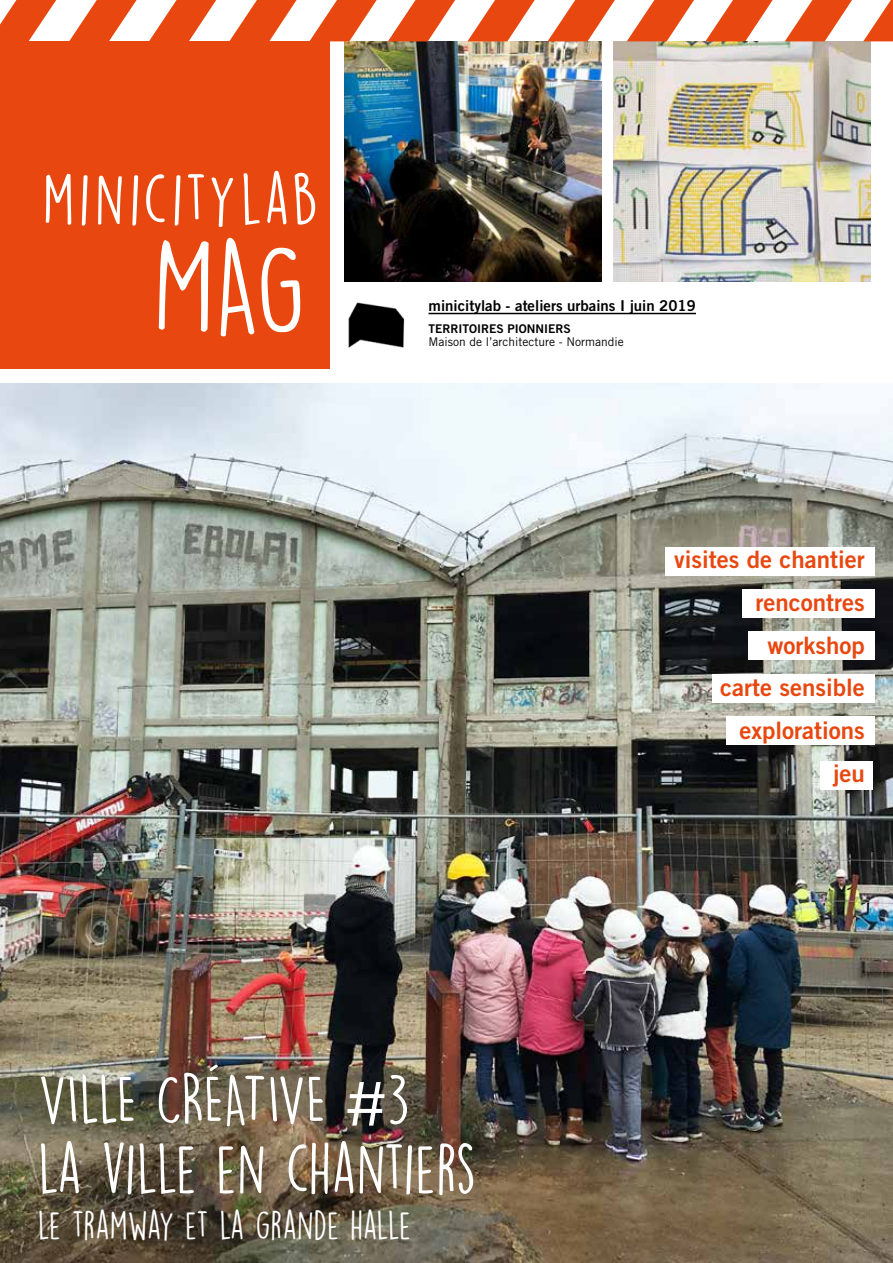
<style>
.page{position:relative;width:893px;height:1263px;background:#fff}
.page>*{position:absolute;margin:0;border:0;box-sizing:border-box;transform-origin:0 0}
.t1{font:120px "DK Lemon Yellow Sun";color:#fff}
.t2{font:64.5px "DK Lemon Yellow Sun";letter-spacing:.045em;color:#fff}
.t3{font:63px/69px "DK Lemon Yellow Sun";letter-spacing:-.02em;color:#fff}
.t4{font:36px "DK Lemon Yellow Sun";letter-spacing:-.015em;color:#fff}
.t5{font:24px/42.8px "Trade Gothic Bold Two";color:#e84810;text-align:right}
.t6{font:15px "Trade Gothic Bold Two";color:#000}
.t7{font:12px "Trade Gothic";color:#000}
.t8{font:12px "Trade Gothic Bold Two";color:#000}
.s1{font-family:"Kohinoor Bangla"}
</style>
<div class="page">
<svg style="left:0;top:0;width:56px;height:41px"></svg>
<svg style="left:69px;top:0;width:68px;height:41px"></svg>
<svg style="left:149px;top:0;width:67px;height:41px"></svg>
<svg style="left:229px;top:0;width:68px;height:41px"></svg>
<img style="left:0;top:383px;width:893px;height:880px">
<div style="left:821px;top:761px;width:52px;height:28px;background:#fff"></div>
<div style="left:665px;top:547px;width:209px;height:29px;background:#fff"></div>
<div style="left:742px;top:589px;width:132px;height:28px;background:#fff"></div>
<div style="left:748px;top:631px;width:126px;height:28px;background:#fff"></div>
<div style="left:711px;top:675px;width:163px;height:28px;background:#fff"></div>
<div style="left:726px;top:717px;width:148px;height:28px;background:#fff"></div>
<hr style="left:428px;top:313px;width:268px;height:1px;background:#000">
<img style="left:348px;top:302px;width:57px;height:46px">
<div style="left:0;top:41px;width:330px;height:328px;background:#e84810"></div>
<img style="left:344px;top:41px;width:258px;height:240px">
<img style="left:614px;top:41px;width:256px;height:240px">
<svg style="left:548px;top:0;width:67px;height:41px"></svg>
<svg style="left:309px;top:0;width:68px;height:41px"></svg>
<svg style="left:388px;top:0;width:67px;height:41px"></svg>
<svg style="left:467px;top:0;width:68px;height:41px"></svg>
<svg style="left:627px;top:0;width:67px;height:41px"></svg>
<svg style="left:705px;top:0;width:68px;height:41px"></svg>
<svg style="left:785px;top:0;width:67px;height:41px"></svg>
<svg style="left:863px;top:0;width:30px;height:41px"></svg>
<h2 class="t2" style="left:43px;top:159px;width:277px">MINICITYLAB</h2>
<h1 class="t1" style="left:153px;top:211px;width:155px">MAG</h1>
<p class="t6" style="left:428px;top:296px;width:269px">minicitylab - ateliers urbains I juin 2019</p>
<p class="t8" style="left:428px;top:321px;width:144px">TERRITOIRES PIONNIERS</p>
<p class="t7" style="left:428px;top:335px;width:197px">Maison de l’architecture - Normandie</p>
<p class="t5" style="left:674px;top:538px;width:192px">visites de chantier rencontres workshop<br>carte sensible explorations<br>jeu</p>
<h3 class="t3" style="left:38px;top:1064px;width:440px">VILLE CRÉATIVE <span class="s1">#</span>3<br>LA VILLE EN CHANTIERS</h3>
<h3 class="t4" style="left:38px;top:1202px;width:375px">LE TRAMWAY ET LA GRANDE HALLE</h3>
</div>
